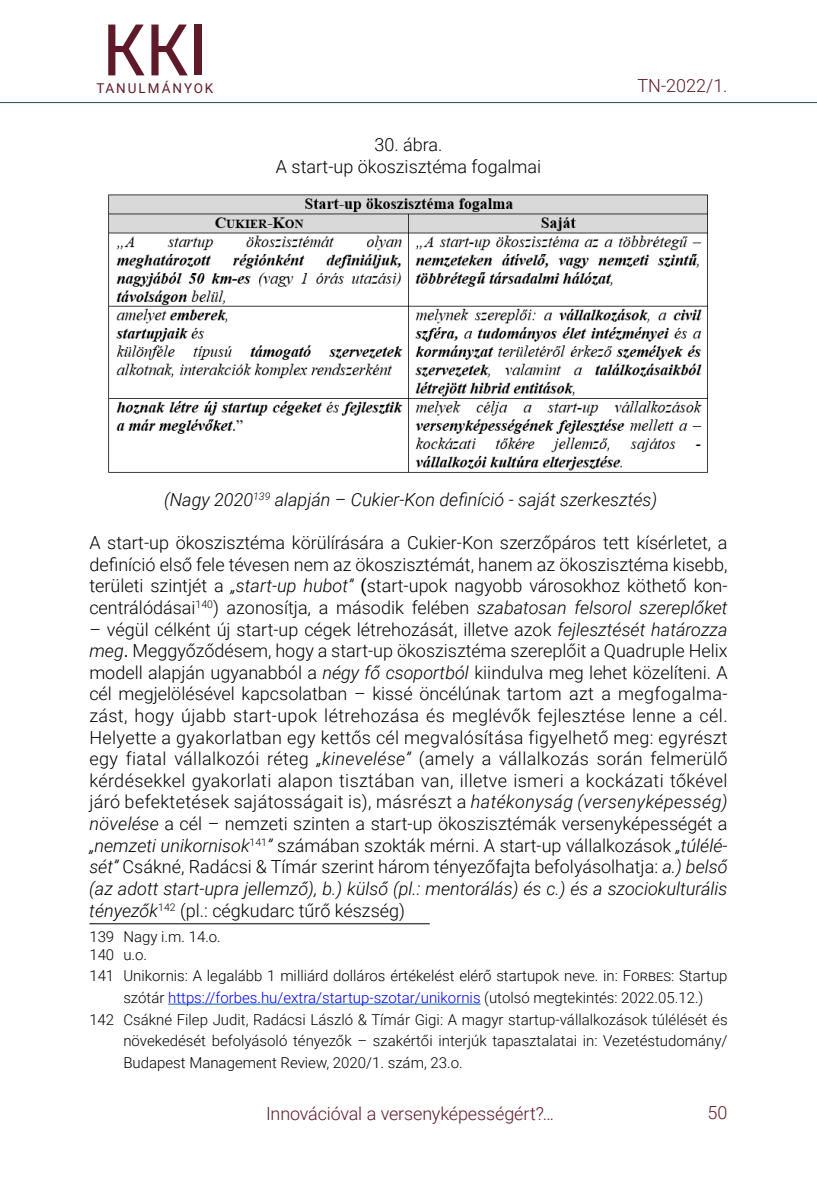
<style>
.page{position:relative;width:817px;height:1187px;background:#fff}
.page>*{position:absolute;margin:0;border:0;box-sizing:border-box;transform-origin:0 0}
.t1{font:72px "Museo Sans 500";color:#5f1a2a}
.t2{font:300 18px/21.6px "Roboto";color:#000;text-align:justify}
.t3{font:italic 300 18px "Roboto";color:#000}
.t4{font:300 18px "Roboto";letter-spacing:-.01em;color:#5f1a29}
.t5{font:300 18px "Roboto";color:#5f1a2a}
.t6{font:300 15px/18px "Roboto";color:#000}
.t7{font:300 15px "Roboto";color:#00f}
.t8{font:13.5px "Roboto";letter-spacing:.145em;color:#5f1a2a}
.s1{font-style:italic}
.s2{font-weight:400}
.s3{color:#000}
</style>
<div class="page">
<hr style="left:0;top:102px;width:816px;height:1px;background:#365d64">
<img style="left:108px;top:194px;width:600px;height:279px">
<hr style="left:89px;top:923px;width:340px;height:1px;background:#000">
<hr style="left:168px;top:1003px;width:312px;height:1px;background:#0563c1">
<h1 class="t1" style="left:101px;top:11px;width:109px">KKI</h1>
<p class="t8" style="left:96px;top:79px;width:118px">TANULMÁNYOK</p>
<p class="t2" style="left:276px;top:133px;width:266px;text-align:center">30. ábra.<br>A start-up ökoszisztéma fogalmai</p>
<p class="t5" style="left:637px;top:73px;width:91px">TN-2022/1.</p>
<p class="t3" style="left:164px;top:487px;width:494px">(Nagy 2020<sup>139</sup> alapján – Cukier-Kon definíció - saját szerkesztés)</p>
<p class="t2" style="left:89px;top:531px;width:639px">A start-up ökoszisztéma körülírására a Cukier-Kon szerzőpáros tett kísérletet, a definíció első fele tévesen nem az ökoszisztémát, hanem az ökoszisztéma kisebb, területi szintjét a <span class="s1">„start-up hubot”</span> <span class="s2">(</span>start-upok nagyobb városokhoz köthető kon&shy;centrálódásai<sup>140</sup>) azonosítja, a második felében <span class="s1">szabatosan felsorol szereplőket</span></p>
<p class="t2" style="left:89px;top:617px;width:639px">– végül célként új start-up cégek létrehozását, illetve azok <span class="s1">fejlesztését határozza meg</span><span class="s2">.</span> Meggyőződésem, hogy a start-up ökoszisztéma szereplőit a Quadruple Helix modell alapján ugyanabból a <span class="s1">négy fő csoportból</span> kiindulva meg lehet közelíteni. A cél megjelölésével kapcsolatban – kissé öncélúnak tartom azt a megfogalma&shy;zást, hogy újabb start-upok létrehozása és meglévők fejlesztése lenne a cél.<br>Helyette a gyakorlatban egy kettős cél megvalósítása figyelhető meg: egyrészt egy fiatal vállalkozói réteg <span class="s1">„kinevelése”</span> (amely a vállalkozás során felmerülő kérdésekkel gyakorlati alapon tisztában van, illetve ismeri a kockázati tőkével járó befektetések sajátosságait is), másrészt a <span class="s1">hatékonyság (versenyképesség) növelése</span> a cél – nemzeti szinten a start-up ökoszisztémák versenyképességét a <span class="s1">„nemzeti unikornisok</span><sup>141</sup><span class="s1">”</span> számában szokták mérni. A start-up vállalkozások <span class="s1">„túlélé&shy;sét”</span> Csákné, Radácsi &amp; Tímár szerint három tényezőfajta befolyásolhatja: <span class="s1">a.) belső (az adott start-upra jellemző), b.) külső (pl.: mentorálás) és c.) és a szociokulturális tényezők</span><sup>142</sup> (pl.: cégkudarc tűrő készség)</p>
<p class="t6" style="left:89px;top:926px;width:133px">139 Nagy i.m. 14.o.<br>140 u.o.</p>
<p class="t6" style="left:89px;top:966px;width:639px">141 Unikornis: A legalább 1 milliárd dolláros értékelést elérő startupok neve. in: Forbes: Startup</p>
<p class="t7" style="left:123px;top:987px;width:581px"><span class="s3">szótár</span> https://forbes.hu/extra/startup-szotar/unikornis <span class="s3">(utolsó megtekintés: 2022.05.12.)</span></p>
<p class="t6" style="left:89px;top:1009px;width:639px">142 Csákné Filep Judit, Radácsi László &amp; Tímár Gigi: A magyr startup-vállalkozások túlélését és</p>
<p class="t6" style="left:123px;top:1031px;width:605px">növekedését befolyásoló tényezők – szakértői interjúk tapasztalatai in: Vezetéstudomány/</p>
<p class="t6" style="left:123px;top:1052px;width:341px">Budapest Management Review, 2020/1. szám, 23.o.</p>
<p class="t4" style="left:266px;top:1100px;width:289px">Innovációval a versenyképességért?...</p>
<p class="t4" style="left:707px;top:1099px;width:22px">50</p>
</div>
